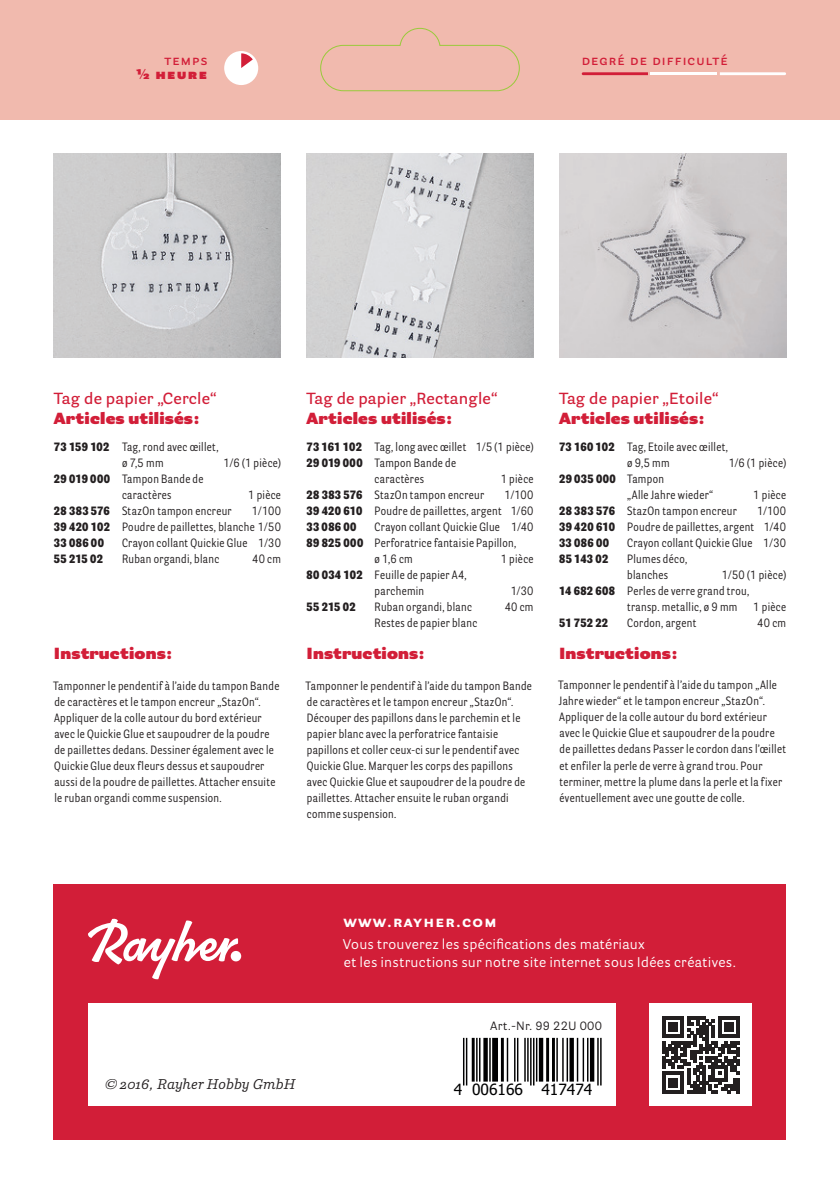
<style>
.page{position:relative;width:840px;height:1191px;background:#fff}
.page>*{position:absolute;margin:0;border:0;box-sizing:border-box;transform-origin:0 0}
.t1{font:900 16px "Parry Grotesque Pro";letter-spacing:.01em;color:#d21e38}
.t2{font:600 16px "Parry Grotesque Pro";letter-spacing:.01em;color:#d21e38}
.t3{font:700 16px "Parry Grotesque Pro";letter-spacing:.08em;color:#fff}
.t4{font:15.6px "Tahoma";color:#000001}
.t5{font:14px/18px "Parry Grotesque Pro";letter-spacing:.02em;color:#fff}
.t6{font:600 14px "Parry Grotesque Pro";letter-spacing:.08em;color:#d21e38}
.t7{font:italic 14px "Parry Pro";letter-spacing:.01em;color:#231f20}
.t8{font:900 14px "Parry Grotesque Pro";color:#d21e38}
.t9{font:12px/16px "Parry Grot Con Pro";letter-spacing:.025em;color:#231f20}
.t10{font:900 12px "Parry Grot Con Pro";letter-spacing:.02em;color:#231f20}
.t11{font:12px "Parry Grotesque Pro";letter-spacing:.02em;color:#231f20}
.s1{font-weight:900}
</style>
<div class="page">
<div style="left:54px;top:884px;width:731px;height:256px;background:#d21e38"></div>
<div style="left:88px;top:1003px;width:527px;height:103px;background:#fff"></div>
<div style="left:0;top:0;width:839px;height:119px;background:#f1baae"></div>
<svg style="left:88px;top:918px;width:150px;height:61px"></svg>
<div style="left:230px;top:951px;width:11px;height:10px;background:#fff;border-radius:50%"></div>
<svg style="left:719px;top:72px;width:66px;height:3px"></svg>
<svg style="left:581px;top:72px;width:66px;height:3px"></svg>
<div style="left:224px;top:51px;width:34px;height:34px;background:#fff;border-radius:50%"></div>
<img style="left:54px;top:153px;width:227px;height:204px">
<img style="left:306px;top:153px;width:227px;height:204px">
<img style="left:559px;top:153px;width:226px;height:204px">
<svg style="left:241px;top:53px;width:12px;height:15px"></svg>
<div style="left:649px;top:1003px;width:102px;height:103px;background:#fff"></div>
<svg style="left:662px;top:1016px;width:77px;height:77px"></svg>
<hr style="left:650px;top:72px;width:66px;height:3px;background:#fff">
<svg style="left:320px;top:28px;width:199px;height:63px"></svg>
<svg style="left:463px;top:1037px;width:138px;height:49px"></svg>
<hr style="left:465px;top:1037px;width:2px;height:48px;background:#000001">
<hr style="left:462px;top:1037px;width:2px;height:48px;background:#000001">
<hr style="left:471px;top:1037px;width:3px;height:44px;background:#000001">
<hr style="left:479px;top:1037px;width:1px;height:44px;background:#000001">
<hr style="left:476px;top:1037px;width:1px;height:44px;background:#000001">
<svg style="left:483px;top:1037px;width:4px;height:44px"></svg>
<hr style="left:489px;top:1037px;width:1px;height:44px;background:#000001">
<div style="left:492px;top:1037px;width:5px;height:44px;background:#000001"></div>
<hr style="left:500px;top:1037px;width:3px;height:44px;background:#000001">
<hr style="left:535px;top:1037px;width:2px;height:44px;background:#000001">
<hr style="left:532px;top:1037px;width:2px;height:48px;background:#000001">
<hr style="left:530px;top:1037px;width:1px;height:48px;background:#000001">
<hr style="left:527px;top:1037px;width:1px;height:44px;background:#000001">
<hr style="left:524px;top:1037px;width:1px;height:44px;background:#000001">
<hr style="left:516px;top:1037px;width:2px;height:44px;background:#000001">
<hr style="left:513px;top:1037px;width:2px;height:44px;background:#000001">
<hr style="left:506px;top:1037px;width:2px;height:44px;background:#000001">
<div style="left:538px;top:1037px;width:5px;height:44px;background:#000001"></div>
<hr style="left:551px;top:1037px;width:3px;height:44px;background:#000001">
<hr style="left:546px;top:1037px;width:2px;height:44px;background:#000001">
<hr style="left:566px;top:1037px;width:1px;height:44px;background:#000001">
<hr style="left:562px;top:1037px;width:1px;height:44px;background:#000001">
<hr style="left:556px;top:1037px;width:1px;height:44px;background:#000001">
<svg style="left:569px;top:1037px;width:4px;height:44px"></svg>
<hr style="left:586px;top:1037px;width:2px;height:44px;background:#000001">
<hr style="left:582px;top:1037px;width:1px;height:44px;background:#000001">
<hr style="left:576px;top:1037px;width:2px;height:44px;background:#000001">
<div style="left:589px;top:1037px;width:5px;height:44px;background:#000001"></div>
<hr style="left:599px;top:1037px;width:2px;height:48px;background:#000001">
<hr style="left:597px;top:1037px;width:1px;height:48px;background:#000001">
<p class="t6" style="left:164px;top:50px;width:44px">temps</p>
<p class="t6" style="left:581px;top:50px;width:148px">degré de difficulté</p>
<p class="t8" style="left:136px;top:63px;width:73px">½ heure</p>
<h1 class="t2" style="left:54px;top:387px;width:164px">Tag de papier „Cercle“</h1>
<h1 class="t1" style="left:54px;top:406px;width:147px">Articles utilisés:</h1>
<h1 class="t2" style="left:306px;top:387px;width:192px">Tag de papier „Rectangle“</h1>
<h1 class="t1" style="left:306px;top:406px;width:147px">Articles utilisés:</h1>
<h1 class="t2" style="left:558px;top:387px;width:161px">Tag de papier „Etoile“</h1>
<h1 class="t1" style="left:558px;top:406px;width:147px">Articles utilisés:</h1>
<p class="t9" style="left:122px;top:439px;width:98px;text-indent:-68px"><span class="s1">73 159 102</span> Tag, rond avec œillet, ø 7,5 mm</p>
<p class="t9" style="left:223px;top:455px;width:59px">1/6 (1 pièce)</p>
<p class="t9" style="left:122px;top:471px;width:83px;text-indent:-68px"><span class="s1">29 019 000</span> Tampon Bande de caractères</p>
<p class="t9" style="left:248px;top:487px;width:34px">1 pièce</p>
<p class="t9" style="left:54px;top:503px;width:228px;text-align:justify;text-indent:198px">1/100<br><span class="s1">39 420 102</span> Poudre de paillettes, blanche 1/50<br><span class="s1">33 086 00</span></p>
<p class="t9" style="left:54px;top:503px;width:179px"><span class="s1">28 383 576</span> StazOn tampon encreur</p>
<p class="t9" style="left:122px;top:535px;width:160px">Crayon collant Quickie Glue 1/30</p>
<p class="t10" style="left:54px;top:550px;width:51px">55 215 02</p>
<p class="t9" style="left:122px;top:551px;width:99px">Ruban organdi, blanc</p>
<p class="t9" style="left:252px;top:551px;width:30px">40 cm</p>
<p class="t9" style="left:306px;top:439px;width:228px"><span class="s1">73 161 102</span> Tag, long avec œillet 1/5 (1 pièce)</p>
<p class="t9" style="left:306px;top:455px;width:151px"><span class="s1">29 019 000</span> Tampon Bande de</p>
<p class="t9" style="left:374px;top:471px;width:51px">caractères</p>
<p class="t9" style="left:500px;top:471px;width:34px">1 pièce</p>
<p class="t9" style="left:306px;top:487px;width:179px"><span class="s1">28 383 576</span> StazOn tampon encreur</p>
<p class="t9" style="left:306px;top:487px;width:228px;text-align:justify;text-indent:198px">1/100<br><span class="s1">39 420 610</span> Poudre de paillettes, argent 1/60<br><span class="s1">33 086 00</span></p>
<p class="t9" style="left:374px;top:519px;width:160px">Crayon collant Quickie Glue 1/40</p>
<p class="t9" style="left:306px;top:535px;width:211px"><span class="s1">89 825 000</span> Perforatrice fantaisie Papillon,</p>
<p class="t9" style="left:374px;top:551px;width:40px">ø 1,6 cm</p>
<p class="t9" style="left:500px;top:551px;width:34px">1 pièce</p>
<p class="t9" style="left:374px;top:567px;width:94px;text-indent:-68px"><span class="s1">80 034 102</span> Feuille de papier A4, parchemin</p>
<p class="t9" style="left:510px;top:583px;width:24px">1/30</p>
<p class="t10" style="left:306px;top:598px;width:51px">55 215 02</p>
<p class="t9" style="left:374px;top:599px;width:99px">Ruban organdi, blanc</p>
<p class="t9" style="left:504px;top:599px;width:30px">40 cm</p>
<p class="t9" style="left:374px;top:615px;width:104px">Restes de papier blanc</p>
<p class="t9" style="left:626px;top:439px;width:102px;text-indent:-68px"><span class="s1">73 160 102</span> Tag, Etoile avec œillet, ø 9,5 mm</p>
<p class="t9" style="left:728px;top:455px;width:59px">1/6 (1 pièce)</p>
<p class="t9" style="left:626px;top:471px;width:87px;text-indent:-68px"><span class="s1">29 035 000</span> Tampon<br>„Alle Jahre wieder“</p>
<p class="t9" style="left:752px;top:487px;width:34px">1 pièce</p>
<p class="t9" style="left:558px;top:503px;width:228px;text-align:justify;text-indent:198px">1/100<br><span class="s1">39 420 610</span> Poudre de paillettes, argent 1/40<br><span class="s1">33 086 00</span></p>
<p class="t9" style="left:558px;top:503px;width:179px"><span class="s1">28 383 576</span> StazOn tampon encreur</p>
<p class="t9" style="left:626px;top:535px;width:160px">Crayon collant Quickie Glue 1/30</p>
<p class="t10" style="left:558px;top:550px;width:51px">85 143 02</p>
<p class="t9" style="left:626px;top:551px;width:62px">Plumes déco, blanches</p>
<p class="t9" style="left:721px;top:567px;width:66px">1/50 (1 pièce)</p>
<p class="t9" style="left:558px;top:583px;width:191px"><span class="s1">14 682 608</span> Perles de verre grand trou,</p>
<p class="t9" style="left:626px;top:599px;width:112px">transp. metallic, ø 9 mm</p>
<p class="t9" style="left:752px;top:599px;width:34px">1 pièce</p>
<p class="t10" style="left:558px;top:614px;width:51px">51 752 22</p>
<p class="t9" style="left:626px;top:615px;width:71px">Cordon, argent</p>
<p class="t9" style="left:756px;top:615px;width:30px">40 cm</p>
<h1 class="t1" style="left:54px;top:641px;width:120px">Instructions:</h1>
<h1 class="t1" style="left:306px;top:641px;width:119px">Instructions:</h1>
<h1 class="t1" style="left:558px;top:641px;width:120px">Instructions:</h1>
<p class="t9" style="left:53px;top:677px;width:228px">Tamponner le pendentif à l’aide du tampon Bande de caractères et le tampon encreur „StazOn“.<br>Appliquer de la colle autour du bord extérieur avec le Quickie Glue et saupoudrer de la poudre de paillettes dedans. Dessiner également avec le Quickie Glue deux fleurs dessus et saupoudrer aussi de la poudre de paillettes. Attacher ensuite le ruban organdi comme suspension.</p>
<p class="t9" style="left:305px;top:677px;width:228px">Tamponner le pendentif à l’aide du tampon Bande de caractères et le tampon encreur „StazOn“.<br>Découper des papillons dans le parchemin et le papier blanc avec la perforatrice fantaisie papillons et coller ceux-ci sur le pendentif avec Quickie Glue. Marquer les corps des papillons avec Quickie Glue et saupoudrer de la poudre de paillettes. Attacher ensuite le ruban organdi comme suspension.</p>
<p class="t9" style="left:558px;top:677px;width:229px">Tamponner le pendentif à l’aide du tampon „Alle Jahre wieder“ et le tampon encreur „StazOn“.<br>Appliquer de la colle autour du bord extérieur avec le Quickie Glue et saupoudrer de la poudre de paillettes dedans Passer le cordon dans l’œillet et enfiler la perle de verre à grand trou. Pour terminer, mettre la plume dans la perle et la fixer éventuellement avec une goutte de colle.</p>
<h1 class="t3" style="left:343px;top:910px;width:155px">www.rayher.com</h1>
<p class="t5" style="left:343px;top:935px;width:394px">Vous trouverez les spécifications des matériaux<br>et les instructions sur notre site internet sous Idées créatives.</p>
<p class="t7" style="left:105px;top:1074px;width:192px">© 2016, Rayher Hobby GmbH</p>
<p class="t11" style="left:490px;top:1017px;width:113px">Art.-Nr. 99 22U 000</p>
<p class="t4" style="left:453px;top:1079px;width:140px">4 006166 417474</p>
</div>
